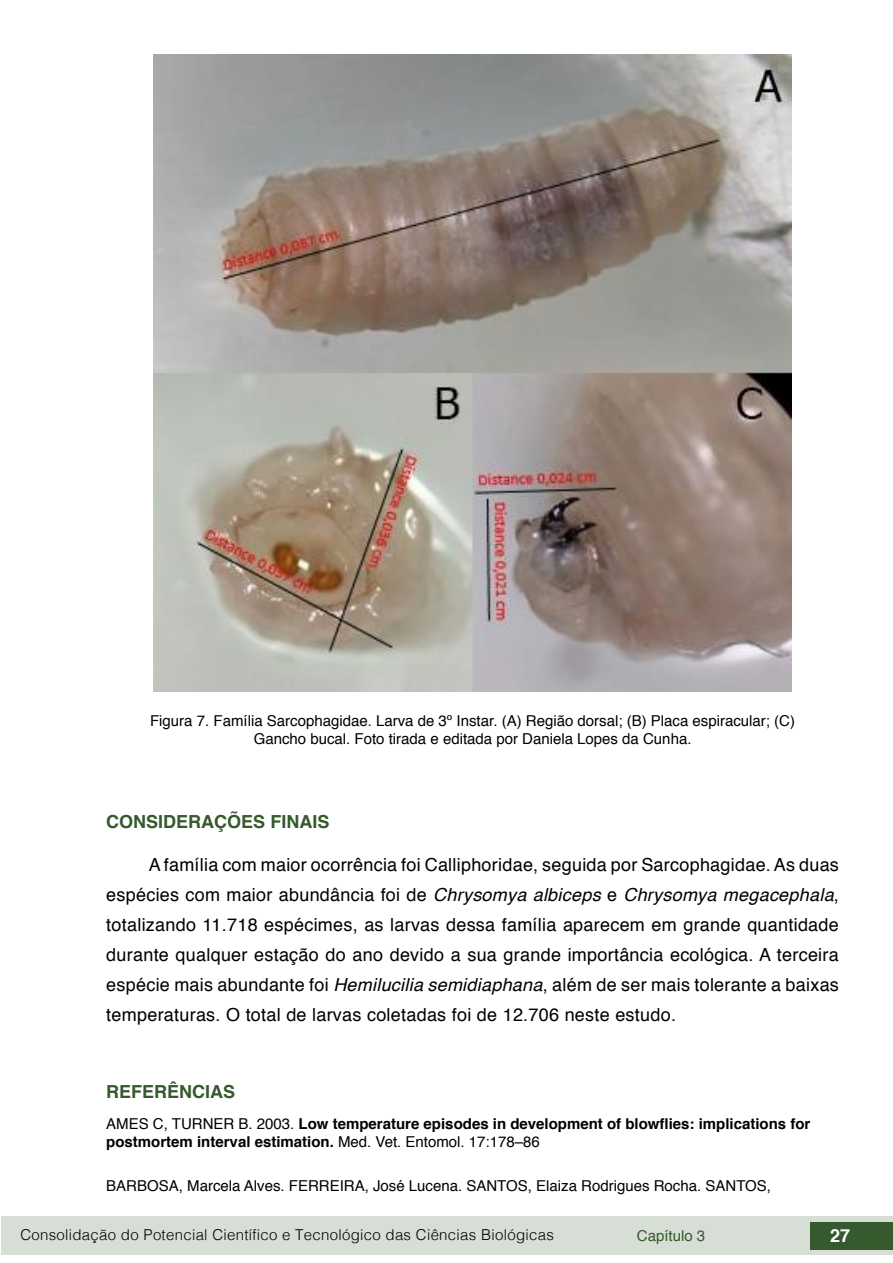
<style>
.page{position:relative;width:893px;height:1263px;background:#fff}
.page>*{position:absolute;margin:0;border:0;box-sizing:border-box;transform-origin:0 0}
.txt{font:18px/30px "Helvetica";letter-spacing:.015em;color:#000;text-align:justify}
.TITULOS{font:700 18px "Helvetica";color:#36592e}
.t1{font:700 18px "Helvetica";color:#fff}
.info_tab_gra_imag{font:15px/18px "Helvetica";color:#000;text-align:center}
.referencias_finais{font:700 15px/18px "Helvetica";color:#000}
.referencias_finais-2{font:15px "Helvetica";color:#000}
.t2{font:300 15px "Helvetica";letter-spacing:.02em;color:#000}
.t3{font:15px "Helvetica";color:#36592e}
.s1{font-style:italic}
.s2{font-weight:400}
</style>
<div class="page">
<div style="left:1px;top:1216px;width:891px;height:38px;background:#d7ded5"></div>
<div style="left:810px;top:1222px;width:83px;height:27px;background:#36592e"></div>
<img style="left:154px;top:54px;width:637px;height:637px">
<p class="info_tab_gra_imag" style="left:150px;top:713px;width:646px">Figura 7. Família Sarcophagidae. Larva de 3º Instar. (A) Região dorsal; (B) Placa espiracular; (C)<br>Gancho bucal. Foto tirada e editada por Daniela Lopes da Cunha.</p>
<p class="TITULOS" style="left:106px;top:807px;width:225px">CONSIDERAÇÕES FINAIS</p>
<p class="txt" style="left:106px;top:850px;width:734px;text-indent:43px">A família com maior ocorrência foi Calliphoridae, seguida por Sarcophagidae. As duas espécies com maior abundância foi de <span class="s1">Chrysomya albiceps</span> e <span class="s1">Chrysomya megacephala</span>, totalizando 11.718 espécimes, as larvas dessa família aparecem em grande quantidade durante qualquer estação do ano devido a sua grande importância ecológica. A terceira espécie mais abundante foi <span class="s1">Hemilucilia semidiaphana</span>, além de ser mais tolerante a baixas temperaturas. O total de larvas coletadas foi de 12.706 neste estudo.</p>
<p class="TITULOS" style="left:106px;top:1077px;width:131px">REFERÊNCIAS</p>
<p class="referencias_finais" style="left:106px;top:1115px;width:706px"><span class="s2">AMES C, TURNER B. 2003.</span> Low temperature episodes in development of blowflies: implications for postmortem interval estimation. <span class="s2">Med. Vet. Entomol. 17:178–86</span></p>
<p class="referencias_finais-2" style="left:106px;top:1174px;width:666px">BARBOSA, Marcela Alves. FERREIRA, José Lucena. SANTOS, Elaiza Rodrigues Rocha. SANTOS,</p>
<p class="t2" style="left:20px;top:1222px;width:535px">Consolidação do Potencial Científico e Tecnológico das Ciências Biológicas</p>
<p class="t3" style="left:637px;top:1224px;width:70px">Capítulo 3</p>
<p class="t1" style="left:830px;top:1221px;width:22px">27</p>
</div>
